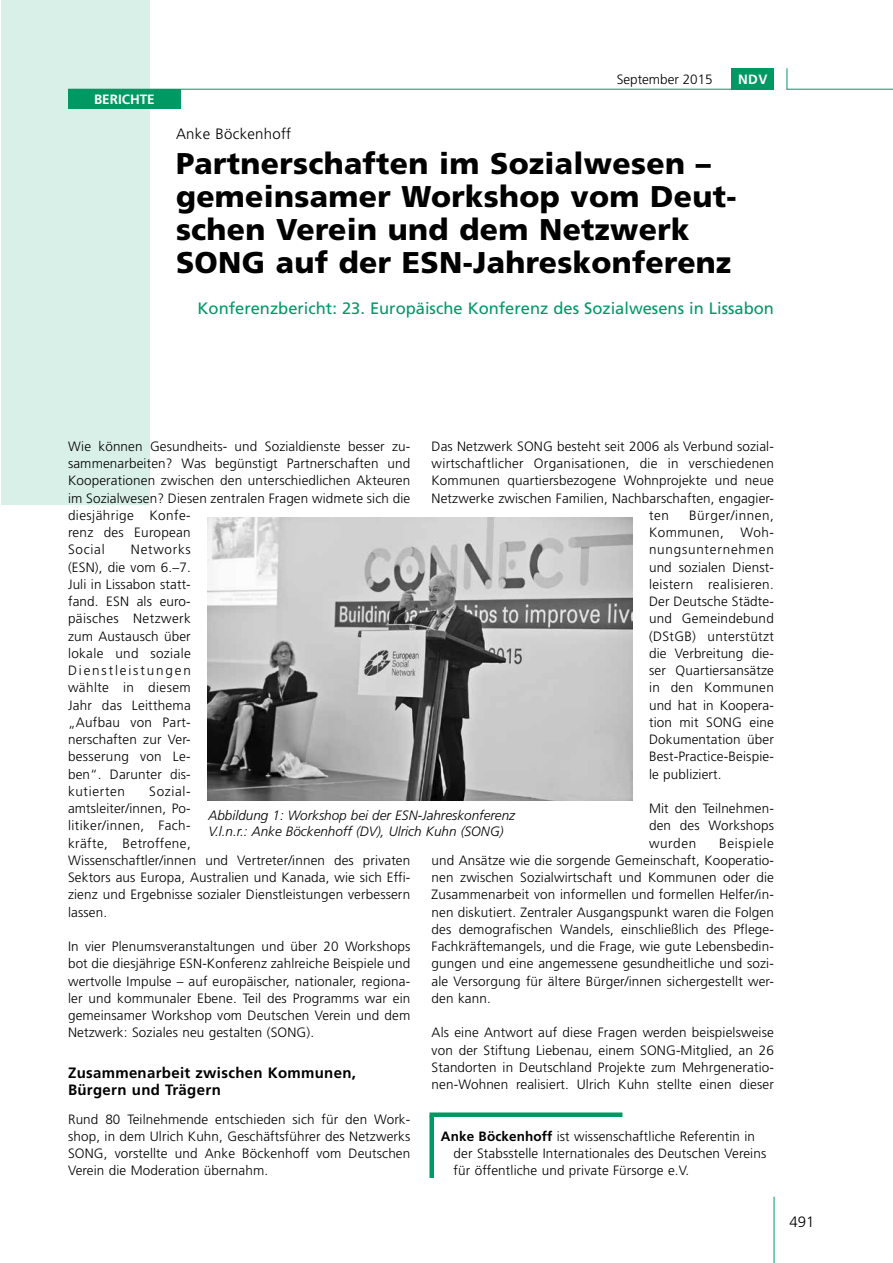
<style>
.page{position:relative;width:893px;height:1263px;background:#fff}
.page>*{position:absolute;margin:0;border:0;box-sizing:border-box;transform-origin:0 0}
.t1{font:900 30px/33px "Frutiger LT";letter-spacing:.01em;color:#000}
.t2{font:16.5px "Frutiger LT";color:#009964}
.t3{font:700 15px/17.2px "Frutiger LT";letter-spacing:.02em;color:#000}
.t4{font:300 15px "Frutiger LT";letter-spacing:.02em;color:#000}
.t5{font:300 13.5px/17.2px "Frutiger LT";letter-spacing:.01em;color:#000;text-align:justify}
.t6{font:italic 300 13.5px/16.2px "Frutiger LT";color:#000}
.t7{font:700 13.5px "Frutiger LT";color:#fff}
.s1{font-weight:700}
</style>
<div class="page">
<div style="left:1px;top:0;width:149px;height:505px;background:#d9f0e8"></div>
<hr style="left:774px;top:1197px;width:1px;height:66px;background:#009964">
<hr style="left:787px;top:89px;width:106px;height:1px;background:#009964">
<hr style="left:68px;top:89px;width:706px;height:1px;background:#009964">
<svg style="left:787px;top:68px;width:1px;height:22px"></svg>
<div style="left:731px;top:68px;width:43px;height:21px;background:#009964"></div>
<div style="left:68px;top:89px;width:113px;height:20px;background:#009964"></div>
<div style="left:429px;top:1112px;width:193px;height:5px;background:#009964"></div>
<div style="left:429px;top:1116px;width:5px;height:62px;background:#009964"></div>
<img style="left:208px;top:518px;width:424px;height:282px">
<p class="t7" style="left:94px;top:92px;width:62px">BERICHTE</p>
<p class="t5" style="left:617px;top:71px;width:98px">September 2015</p>
<p class="t7" style="left:738px;top:71px;width:31px">NDV</p>
<p class="t4" style="left:176px;top:125px;width:117px">Anke Böckenhoff</p>
<h1 class="t1" style="left:176px;top:147px;width:562px">Partnerschaften im Sozialwesen – gemeinsamer Workshop vom Deut&shy;schen Verein und dem Netzwerk<br>SONG auf der ESN-Jahreskonferenz</h1>
<p class="t2" style="left:198px;top:298px;width:578px">Konferenzbericht: 23. Europäische Konferenz des Sozialwesens in Lissabon</p>
<p class="t5" style="left:68px;top:438px;width:344px;text-align:left">Wie können Gesundheits- und Sozialdienste besser zu&shy;sammenarbeiten? Was begünstigt Partnerschaften und Kooperationen zwischen den unterschiedlichen Akteuren im Sozialwesen? Diesen zentralen Fragen widmete sich die diesjährige Konfe-<br>renz des European<br>Social</p>
<p class="t5" style="left:432px;top:438px;width:344px">Das Netzwerk SONG besteht seit 2006 als Verbund sozial-</p>
<p class="t5" style="left:432px;top:455px;width:344px">wirtschaftlicher Organisationen, die in verschiedenen</p>
<p class="t5" style="left:432px;top:472px;width:344px">Kommunen quartiersbezogene Wohnprojekte und neue</p>
<p class="t5" style="left:432px;top:489px;width:344px">Netzwerke zwischen Familien, Nachbarschaften, engagier-</p>
<p class="t5" style="left:649px;top:507px;width:21px">ten</p>
<p class="t5" style="left:649px;top:507px;width:126px;text-indent:40px">Bürger/innen, Kommunen, Woh&shy;nungsunternehmen und sozialen Dienst&shy;leistern realisieren.<br>Der Deutsche Städte&shy;und Gemeindebund (DStGB) unterstützt die Verbreitung die&shy;ser Quartiersansätze in den Kommunen und hat in Koopera&shy;tion mit SONG eine Dokumentation über Best-Practice-Beispie&shy;le publiziert.</p>
<p class="t5" style="left:649px;top:800px;width:126px">Mit den Teilnehmen&shy;den des Workshops wurden</p>
<p class="t5" style="left:68px;top:541px;width:124px;text-indent:63px">Networks (ESN), die vom 6.–7.<br>Juli in Lissabon statt&shy;fand. ESN als euro&shy;päisches Netzwerk zum Austausch über lokale und soziale Dienstleistungen wählte in diesem Jahr das Leitthema „Aufbau von Part&shy;nerschaften zur Ver&shy;besserung von Le&shy;ben“. Darunter dis&shy;kutierten</p>
<p class="t5" style="left:68px;top:783px;width:344px;text-align:left;text-indent:81px">Sozial-<br>amtsleiter/innen, Po-<br>litiker/innen, Fach-<br>kräfte, Betroffene,<br>Wissenschaftler/innen und Vertreter/innen des privaten<br>Sektors aus Europa, Australien und Kanada, wie sich Effi&shy;zienz und Ergebnisse sozialer Dienstleistungen verbessern lassen.</p>
<p class="t5" style="left:68px;top:938px;width:344px">In vier Plenumsveranstaltungen und über 20 Workshops bot die diesjährige ESN-Konferenz zahlreiche Beispiele und wertvolle Impulse – auf europäischer, nationaler, regiona&shy;ler und kommunaler Ebene. Teil des Programms war ein gemeinsamer Workshop vom Deutschen Verein und dem Netzwerk: Soziales neu gestalten (SONG).</p>
<p class="t3" style="left:68px;top:1064px;width:289px">Zusammenarbeit zwischen Kommunen,<br>Bürgern und Trägern</p>
<p class="t5" style="left:68px;top:1110px;width:344px">Rund 80 Teilnehmende entschieden sich für den Work&shy;shop, in dem Ulrich Kuhn, Geschäftsführer des Netzwerks SONG, vorstellte und Anke Böckenhoff vom Deutschen Verein die Moderation übernahm.</p>
<p class="t6" style="left:208px;top:807px;width:308px">Abbildung 1: Workshop bei der ESN-Jahreskonferenz<br>V.l.n.r.: Anke Böckenhoff (DV), Ulrich Kuhn (SONG)</p>
<p class="t5" style="left:432px;top:834px;width:344px;text-indent:288px">Beispiele und Ansätze wie die sorgende Gemeinschaft, Kooperatio&shy;nen zwischen Sozialwirtschaft und Kommunen oder die Zusammenarbeit von informellen und formellen Helfer/in&shy;nen diskutiert. Zentraler Ausgangspunkt waren die Folgen des demografischen Wandels, einschließlich des Pflege-Fachkräftemangels, und die Frage, wie gute Lebensbedin&shy;gungen und eine angemessene gesundheitliche und sozi&shy;ale Versorgung für ältere Bürger/innen sichergestellt wer&shy;den kann.</p>
<p class="t5" style="left:432px;top:1024px;width:344px">Als eine Antwort auf diese Fragen werden beispielsweise von der Stiftung Liebenau, einem SONG-Mitglied, an 26<br>Standorten in Deutschland Projekte zum Mehrgeneratio&shy;nen-Wohnen realisiert. Ulrich Kuhn stellte einen dieser</p>
<p class="t5" style="left:454px;top:1128px;width:314px;text-align:left;text-indent:-13px"><span class="s1">Anke Böckenhoff</span> ist wissenschaftliche Referentin in der Stabsstelle Internationales des Deutschen Vereins für öffentliche und private Fürsorge e.V.</p>
<p class="t4" style="left:789px;top:1213px;width:27px">491</p>
</div>
